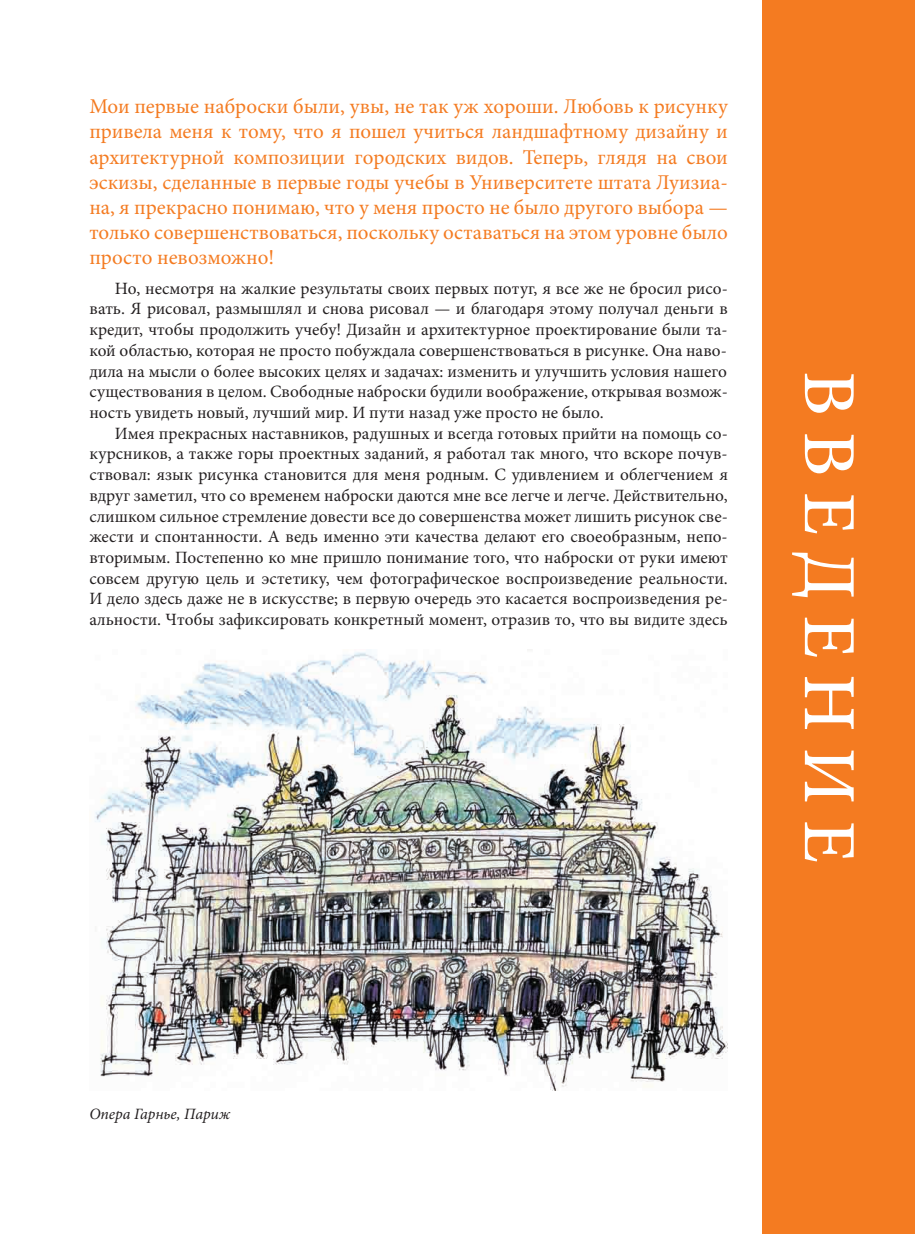
<style>
.page{position:relative;width:915px;height:1234px;background:#fff}
.page>*{position:absolute;margin:0;border:0;box-sizing:border-box;transform-origin:0 0}
.t1{font:500 75px "Minion Pro";letter-spacing:.21em;color:#fff}
.t2{font:21px/25.2px "Minion Pro";color:#f47b21;text-align:justify}
.t3{font:17.25px/20.7px "Minion Pro";color:#231f20;text-align:justify}
.t4{font:italic 15.75px "Minion Pro";color:#231f20}
</style>
<div class="page">
<div style="left:762px;top:0;width:152px;height:1233px;background:#f47b21"></div>
<img style="left:95px;top:649px;width:632px;height:441px">
<p class="t2" style="left:89px;top:95px;width:639px">Мои первые наброски были, увы, не так уж хороши. Любовь к рисунку привела меня к тому, что я пошел учиться ландшафтному дизайну и архитектурной композиции городских видов. Теперь, глядя на свои эскизы, сделанные в первые годы учебы в Университете штата Луизиа&shy;на, я прекрасно понимаю, что у меня просто не было другого выбора — только совершенствоваться, поскольку оставаться на этом уровне было просто невозможно!</p>
<p class="t3" style="left:89px;top:279px;width:639px;text-indent:26px">Но, несмотря на жалкие результаты своих первых потуг, я все же не бросил рисо&shy;вать. Я рисовал, размышлял и снова рисовал — и благодаря этому получал деньги в кредит, чтобы продолжить учебу! Дизайн и архитектурное проектирование были та&shy;кой областью, которая не просто побуждала совершенствоваться в рисунке. Она наво&shy;дила на мысли о более высоких целях и задачах: изменить и улучшить условия нашего существования в целом. Свободные наброски будили воображение, открывая возмож&shy;ность увидеть новый, лучший мир. И пути назад уже просто не было.</p>
<p class="t3" style="left:89px;top:424px;width:640px;text-indent:26px">Имея прекрасных наставников, радушных и всегда готовых прийти на помощь со&shy;курсников, а также горы проектных заданий, я работал так много, что вскоре почув&shy;ствовал: язык рисунка становится для меня родным. С удивлением и облегчением я вдруг заметил, что со временем наброски даются мне все легче и легче. Действительно, слишком сильное стремление довести все до совершенства может лишить рисунок све&shy;жести и спонтанности. А ведь именно эти качества делают его своеобразным, непо&shy;вторимым. Постепенно ко мне пришло понимание того, что наброски от руки имеют совсем другую цель и эстетику, чем фотографическое воспроизведение реальности.<br>И дело здесь даже не в искусстве; в первую очередь это касается воспроизведения ре&shy;альности. Чтобы зафиксировать конкретный момент, отразив то, что вы видите здесь</p>
<h1 class="t1" style="left:858px;top:371px;width:493px;rotate:90deg">ВВЕДЕНИЕ</h1>
<p class="t4" style="left:89px;top:1107px;width:142px">Опера Гарнье, Париж</p>
</div>
